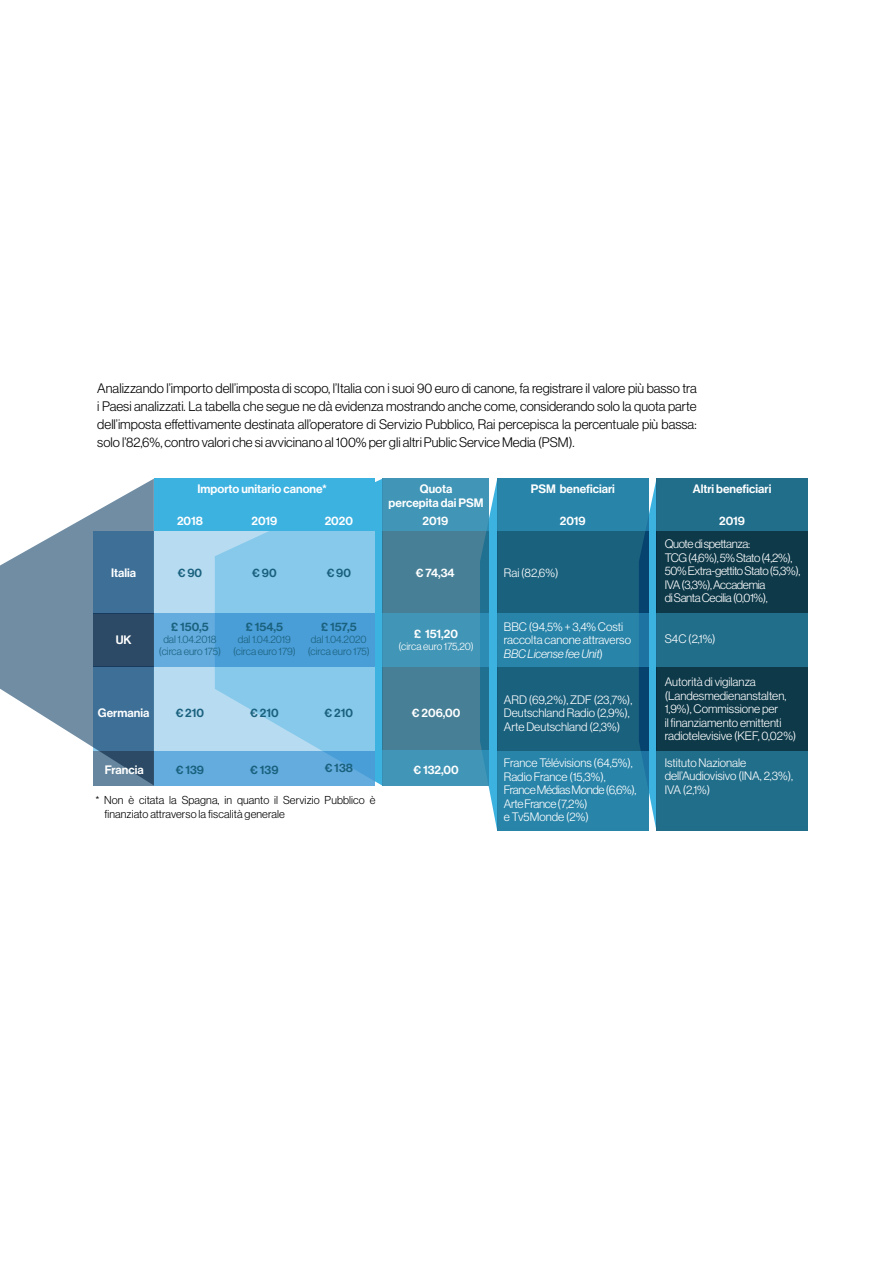
<style>
.page{position:relative;width:893px;height:1263px;background:#fff}
.page>*{position:absolute;margin:0;border:0;box-sizing:border-box;transform-origin:0 0}
.t1{font:13.5px/18px "N Haas Grotesk DS Pro 45 Lt";color:#000;text-align:justify}
.t2{font:12px/13.5px "N Haas Grotesk DS Pro 45 Lt";color:#fff}
.t3{font:12px "N Haas Grotesk DS Pro 65 Md";color:#fff}
.t4{font:12px/13.5px "N Haas Grotesk DS Pro 45 Lt";letter-spacing:-.03em;color:#fff}
.t5{font:12px "N Haas Grotesk DS Pro 65 Md";color:#1a617e}
.t6{font:12px "N Haas Grotesk DS Pro 45 Lt";letter-spacing:-.04em;color:#fff}
._11__note_dida{font:11.25px/13.5px "N Haas Grotesk DS Pro 45 Lt";letter-spacing:.01em;color:#000}
.t7{font:10.5px "N Haas Grotesk DS Pro 45 Lt";color:#1a617e}
.t8{font:10.5px "N Haas Grotesk DS Pro 45 Lt";color:#fff}
.s1{font-family:"N Haas Grotesk DS Pro 46 Lt It"}
</style>
<div class="page">
<svg style="left:0;top:479px;width:154px;height:306px;fill:#708da4"></svg>
<div style="left:656px;top:479px;width:152px;height:352px;background:#0d3949"></div>
<div style="left:497px;top:479px;width:151px;height:352px;background:#1a617e"></div>
<svg style="left:215px;top:479px;width:167px;height:307px;background:#41b2e1"></svg>
<svg style="left:488px;top:480px;width:9px;height:350px;background:#55bbe4"></svg>
<svg style="left:639px;top:479px;width:17px;height:352px;background:#328ab4"></svg>
<svg style="left:382px;top:531px;width:107px;height:220px;background:#427e95"></svg>
<svg style="left:154px;top:531px;width:221px;height:220px;background:#99d0ec"></svg>
<div style="left:154px;top:479px;width:221px;height:52px;background:#3cb2e1"></div>
<div style="left:94px;top:531px;width:60px;height:83px;background:#3d6f97"></div>
<div style="left:94px;top:666px;width:60px;height:85px;background:#3d6f97"></div>
<div style="left:94px;top:613px;width:60px;height:53px;background:#2c4a65"></div>
<svg style="left:94px;top:751px;width:60px;height:35px;background:#4b6a84"></svg>
<svg style="left:382px;top:613px;width:107px;height:53px;background:#3f94b5"></svg>
<div style="left:382px;top:479px;width:107px;height:52px;background:#4195b6"></div>
<div style="left:497px;top:614px;width:151px;height:53px;background:#2884a9"></div>
<div style="left:497px;top:479px;width:151px;height:52px;background:#2884a9"></div>
<div style="left:656px;top:613px;width:152px;height:53px;background:#216e8b"></div>
<div style="left:656px;top:479px;width:152px;height:52px;background:#216e8b"></div>
<svg style="left:154px;top:751px;width:221px;height:34px;background:#61aadd"></svg>
<div style="left:154px;top:613px;width:221px;height:53px;background:linear-gradient(to right,#61aadd,#4199d5)"></div>
<div style="left:382px;top:751px;width:107px;height:35px;background:#4195b6"></div>
<div style="left:497px;top:751px;width:151px;height:80px;background:#2884a9"></div>
<div style="left:656px;top:751px;width:152px;height:79px;background:#216e8b"></div>
<p class="t1" style="left:97px;top:379px;width:601px">Analizzando l’importo dell’imposta di scopo, l’Italia con i suoi 90 euro di canone, fa registrare il valore più basso tra i Paesi analizzati. La tabella che segue ne dà evidenza mostrando anche come, considerando solo la quota parte dell’imposta effettivamente destinata all’operatore di Servizio Pubblico, Rai percepisca la percentuale più bassa: solo l’82,6%, contro valori che si avvicinano al 100% per gli altri Public Service Media (PSM).</p>
<p class="t3" style="left:198px;top:482px;width:131px">Importo unitario canone*</p>
<p class="t3" style="left:420px;top:482px;width:34px">Quota</p>
<p class="t3" style="left:389px;top:496px;width:97px">percepita dai PSM</p>
<p class="t3" style="left:531px;top:482px;width:86px">PSM beneficiari</p>
<p class="t3" style="left:693px;top:482px;width:80px">Altri beneficiari</p>
<p class="t3" style="left:177px;top:513px;width:27px">2018</p>
<p class="t3" style="left:251px;top:513px;width:27px">2019</p>
<p class="t3" style="left:422px;top:513px;width:27px">2019</p>
<p class="t3" style="left:325px;top:513px;width:30px">2020</p>
<p class="t3" style="left:560px;top:513px;width:27px">2019</p>
<p class="t3" style="left:111px;top:566px;width:27px">Italia</p>
<p class="t5" style="left:178px;top:566px;width:26px">€ 90</p>
<p class="t5" style="left:252px;top:566px;width:26px">€ 90</p>
<p class="t5" style="left:327px;top:566px;width:26px">€ 90</p>
<p class="t3" style="left:416px;top:566px;width:40px">€ 74,34</p>
<p class="t2" style="left:504px;top:566px;width:56px">Rai (82,6%)</p>
<p class="t3" style="left:116px;top:633px;width:17px">UK</p>
<p class="t5" style="left:171px;top:620px;width:39px">£ 150,5</p>
<p class="t7" style="left:163px;top:633px;width:55px">dal 1.04.2018</p>
<p class="t7" style="left:159px;top:645px;width:64px">(circa euro 175)</p>
<p class="t5" style="left:246px;top:620px;width:39px">£ 154,5</p>
<p class="t7" style="left:238px;top:633px;width:55px">dal 1.04.2019</p>
<p class="t7" style="left:233px;top:645px;width:64px">(circa euro 179)</p>
<p class="t5" style="left:321px;top:620px;width:37px">£ 157,5</p>
<p class="t7" style="left:311px;top:633px;width:57px">dal 1.04.2020</p>
<p class="t7" style="left:308px;top:645px;width:64px">(circa euro 175)</p>
<p class="t3" style="left:414px;top:627px;width:45px">£ 151,20</p>
<p class="t8" style="left:398px;top:640px;width:77px">(circa euro 175,20)</p>
<p class="t2" style="left:504px;top:620px;width:129px">BBC (94,5% + 3,4% Costi raccolta canone attraverso<br><span class="s1">BBC License fee Unit</span>)</p>
<p class="t3" style="left:98px;top:706px;width:53px">Germania</p>
<p class="t5" style="left:176px;top:706px;width:30px">€ 210</p>
<p class="t5" style="left:250px;top:706px;width:30px">€ 210</p>
<p class="t5" style="left:325px;top:706px;width:30px">€ 210</p>
<p class="t3" style="left:412px;top:706px;width:50px">€ 206,00</p>
<p class="t2" style="left:504px;top:693px;width:130px">ARD (69,2%), ZDF (23,7%),<br>Deutschland Radio (2,9%),<br>Arte Deutschland (2,3%)</p>
<p class="t5" style="left:325px;top:761px;width:30px">€ 138</p>
<p class="t3" style="left:105px;top:763px;width:40px">Francia</p>
<p class="_11__note_dida" style="left:104px;top:794px;width:272px;text-indent:-9px">* Non è citata la Spagna, in quanto il Servizio Pubblico è finanziato attraverso la fiscalità generale</p>
<p class="t5" style="left:176px;top:763px;width:30px">€ 139</p>
<p class="t5" style="left:250px;top:763px;width:30px">€ 139</p>
<p class="t3" style="left:414px;top:763px;width:47px">€ 132,00</p>
<p class="t2" style="left:504px;top:756px;width:130px">France Télévisions (64,5%),</p>
<p class="t2" style="left:504px;top:770px;width:103px">Radio France (15,3%),</p>
<p class="t4" style="left:504px;top:783px;width:134px">France Médias Monde (6,6%),</p>
<p class="t4" style="left:504px;top:797px;width:85px">Arte France (7,2%)</p>
<p class="t2" style="left:504px;top:810px;width:87px">e Tv5Monde (2%)</p>
<p class="t3" style="left:719px;top:513px;width:27px">2019</p>
<p class="t4" style="left:665px;top:537px;width:87px">Quote di spettanza:</p>
<p class="t6" style="left:665px;top:551px;width:129px">TCG (4,6%), 5% Stato (4,2%),</p>
<p class="t4" style="left:665px;top:564px;width:137px">50% Extra-gettito Stato (5,3%),<br>IVA (3,3%), Accademia</p>
<p class="t4" style="left:665px;top:591px;width:105px">di Santa Cecilia (0,01%),</p>
<p class="t2" style="left:665px;top:632px;width:53px">S4C (2,1%)</p>
<p class="t2" style="left:665px;top:675px;width:93px">Autorità di vigilanza</p>
<p class="t2" style="left:665px;top:689px;width:133px">(Landesmedienanstalten,<br>1,9%), Commissione per<br>il finanziamento emittenti radiotelevisive (KEF, 0,02%)</p>
<p class="t2" style="left:665px;top:756px;width:83px">Istituto Nazionale</p>
<p class="t2" style="left:665px;top:769px;width:130px">dell’Audiovisivo (INA, 2,3%),<br>IVA (2,1%)</p>
</div>
